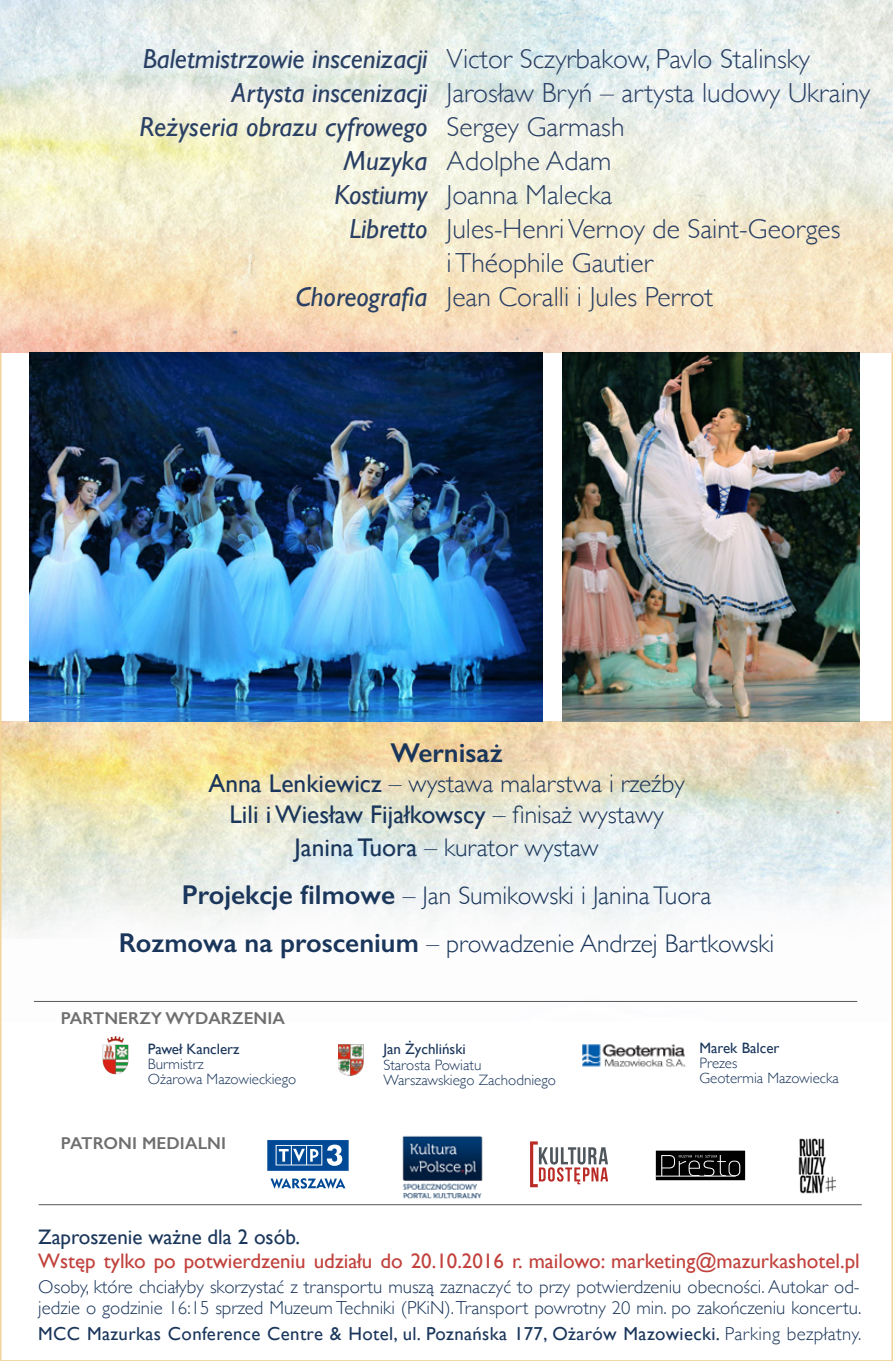
<style>
.page{position:relative;width:893px;height:1361px;background:#fff}
.page>*{position:absolute;margin:0;border:0;box-sizing:border-box;transform-origin:0 0}
.t1{font:300 27.6px/34px "Gill Sans";color:#293f64}
.t2{font:italic 27.6px/34px "Gill Sans";color:#293f64;text-align:right}
.t3{font:600 27.3px "Gill Sans";color:#1a365b}
.t4{font:300 25.5px/48.3px "Gill Sans";color:#1a365b;text-align:center}
.t5{font:21px "Gill Sans";color:#c1413c}
.t6{font:21px "Gill Sans";color:#1a365b}
.t7{font:300 18.75px/21px "Gill Sans";color:#1a365b}
.t8{font:18.75px "Gill Sans";letter-spacing:.02em;color:#1a365b}
.t9{font:600 17.25px "Gill Sans";letter-spacing:.005em;color:#706f6f}
.t10{font:300 15px/15px "Gill Sans";color:#1a365b}
.t11{font:15px "Gill Sans";color:#1a365b}
.s1{font-weight:400}
.s2{font-weight:600;font-size:27.3px}
.s3{font-weight:300}
</style>
<div class="page">
<img style="left:3px;top:721px;width:887px;height:281px">
<img style="left:0;top:0;width:893px;height:352px">
<hr style="left:39px;top:1204px;width:823px;height:1px;background:#575756">
<img style="left:402px;top:1136px;width:81px;height:63px">
<svg style="left:656px;top:1150px;width:89px;height:30px"></svg>
<hr style="left:656px;top:1176px;width:80px;height:1px;background:#fff">
<img style="left:798px;top:1138px;width:37px;height:55px">
<svg style="left:270px;top:1178px;width:75px;height:10px"></svg>
<svg style="left:267px;top:1140px;width:82px;height:31px"></svg>
<svg style="left:530px;top:1141px;width:78px;height:46px"></svg>
<hr style="left:34px;top:1001px;width:823px;height:1px;background:#575756">
<img style="left:103px;top:1036px;width:25px;height:38px">
<img style="left:582px;top:1044px;width:104px;height:23px">
<img style="left:562px;top:352px;width:297px;height:369px">
<img style="left:30px;top:352px;width:512px;height:369px">
<img style="left:338px;top:1044px;width:26px;height:31px">
<p class="t2" style="left:140px;top:42px;width:289px">Baletmistrzowie inscenizacji<br>Artysta inscenizacji<br>Reżyseria obrazu cyfrowego<br>Muzyka<br>Kostiumy<br>Libretto</p>
<p class="t2" style="left:295px;top:280px;width:133px">Choreografia</p>
<p class="t1" style="left:447px;top:41px;width:425px">Victor Sczyrbakow, Pavlo Stalinsky<br>Jarosław Bryń – artysta ludowy Ukrainy<br>Sergey Garmash<br>Adolphe Adam<br>Joanna Malecka<br>Jules-Henri Vernoy de Saint-Georges<br>i Théophile Gautier<br>Jean Coralli i Jules Perrot</p>
<p class="t3" style="left:390px;top:736px;width:114px">Wernisaż</p>
<p class="t4" style="left:208px;top:767px;width:478px;line-height:30.6px"><span class="s1">Anna Lenkiewicz</span> – wystawa malarstwa i rzeźby<br><span class="s1">Lili i Wiesław Fijałkowscy</span> – finisaż wystawy</p>
<p class="t4" style="left:119px;top:822px;width:657px"><span class="s1">Janina Tuora</span> – kurator wystaw<br><span class="s2">Projekcje filmowe</span> – Jan Sumikowski i Janina Tuora<br><span class="s2">Rozmowa na proscenium</span> – prowadzenie Andrzej Bartkowski</p>
<p class="t9" style="left:61px;top:1007px;width:226px">PARTNERZY WYDARZENIA</p>
<p class="t11" style="left:148px;top:1040px;width:93px">Paweł Kanclerz</p>
<p class="t10" style="left:148px;top:1056px;width:150px">Burmistrz<br>Ożarowa Mazowieckiego</p>
<p class="t9" style="left:61px;top:1133px;width:167px">PATRONI MEDIALNI</p>
<p class="t11" style="left:383px;top:1040px;width:84px">Jan Żychliński</p>
<p class="t10" style="left:383px;top:1057px;width:174px">Starosta Powiatu<br>Warszawskiego Zachodniego</p>
<p class="t11" style="left:699px;top:1039px;width:82px">Marek Balcer</p>
<p class="t10" style="left:699px;top:1055px;width:141px">Prezes<br>Geotermia Mazowiecka</p>
<p class="t6" style="left:38px;top:1224px;width:263px">Zaproszenie ważne dla 2 osób.</p>
<p class="t5" style="left:38px;top:1248px;width:823px">Wstęp tylko po potwierdzeniu udziału do 20.10.2016 r. mailowo: marketing@mazurkashotel.pl</p>
<p class="t7" style="left:38px;top:1275px;width:824px">Osoby, które chciałyby skorzystać z transportu muszą zaznaczyć to przy potwierdzeniu obecności. Autokar od&shy;jedzie o godzinie 16:15 sprzed Muzeum Techniki (PKiN). Transport powrotny 20 min. po zakończeniu koncertu.</p>
<p class="t8" style="left:38px;top:1322px;width:825px">MCC Mazurkas Conference Centre &amp; Hotel, ul. Poznańska 177, Ożarów Mazowiecki. <span class="s3">Parking bezpłatny.</span></p>
</div>
